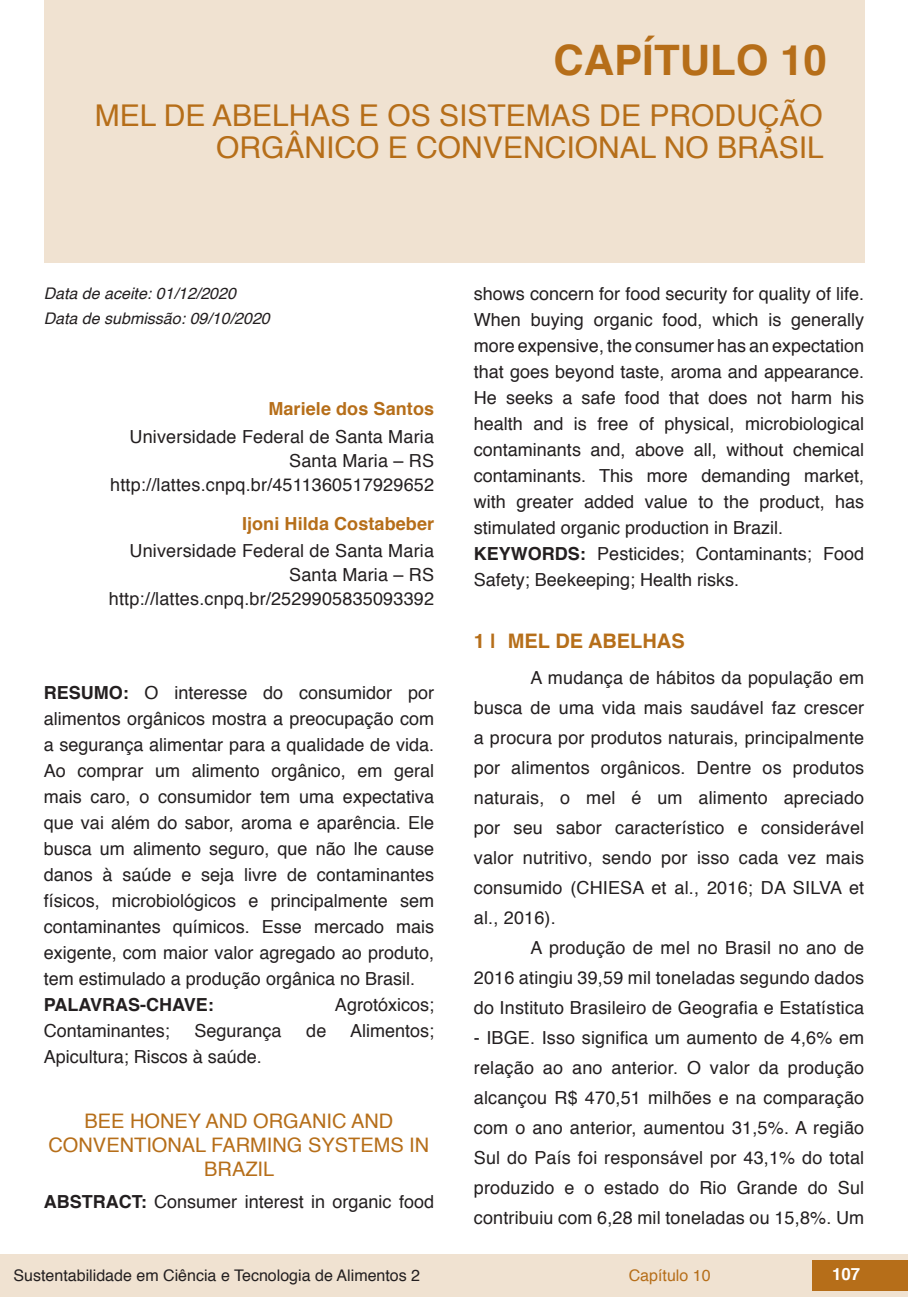
<style>
.page{position:relative;width:908px;height:1304px;background:#fff}
.page>*{position:absolute;margin:0;border:0;box-sizing:border-box;transform-origin:0 0}
.capítulos{font:700 42px "Helvetica";color:#b66e19}
.nome_artigos{font:30px/32px "Helvetica";color:#b66e19;text-align:right}
.título_Inglês{font:20px/24px "Helvetica";color:#b66e19;text-align:center}
.t1{font:700 20px "Helvetica";color:#b66e19}
.Resumos_e_PC_TXT{font:18px/26px "Helvetica";color:#231f20;text-align:justify}
.txt{font:18px/30px "Helvetica";letter-spacing:.01em;color:#231f20;text-align:justify}
.info_autores{font:18px "Helvetica";letter-spacing:.01em;color:#231f20}
.nome_autores{font:700 18px "Helvetica";letter-spacing:.005em;color:#b66e19}
.Resumos_e_PC_TXT-2{font:700 18px "Helvetica";color:#231f20}
.t2{font:700 16.8px "Helvetica";color:#fff}
.data{font:italic 16px "Helvetica";color:#231f20}
.t3{font:16px "Helvetica";color:#231f20}
.t4{font:16px "Helvetica";color:#b66e19}
.s1{font-weight:700}
</style>
<div class="page">
<div style="left:0;top:1254px;width:906px;height:43px;background:#f0e2d1"></div>
<div style="left:812px;top:1261px;width:95px;height:30px;background:#b66e19"></div>
<div style="left:44px;top:0;width:819px;height:263px;background:#f0e2d1"></div>
<p class="capítulos" style="left:553px;top:26px;width:275px">CAPÍTULO 10</p>
<p class="nome_artigos" style="left:95px;top:101px;width:730px">MEL DE ABELHAS E OS SISTEMAS DE PRODUÇÃO<br>ORGÂNICO E CONVENCIONAL NO BRASIL</p>
<p class="data" style="left:44px;top:280px;width:194px">Data de aceite: 01/12/2020</p>
<p class="data" style="left:44px;top:306px;width:227px">Data de submissão: 09/10/2020</p>
<p class="nome_autores" style="left:268px;top:395px;width:167px">Mariele dos Santos</p>
<p class="info_autores" style="left:129px;top:423px;width:306px">Universidade Federal de Santa Maria</p>
<p class="info_autores" style="left:289px;top:447px;width:146px">Santa Maria – RS</p>
<p class="info_autores" style="left:110px;top:471px;width:325px">http://lattes.cnpq.br/4511360517929652</p>
<p class="nome_autores" style="left:242px;top:509px;width:193px">Ijoni Hilda Costabeber</p>
<p class="info_autores" style="left:129px;top:537px;width:306px">Universidade Federal de Santa Maria</p>
<p class="info_autores" style="left:289px;top:561px;width:146px">Santa Maria – RS</p>
<p class="info_autores" style="left:109px;top:585px;width:326px">http://lattes.cnpq.br/2529905835093392</p>
<p class="Resumos_e_PC_TXT" style="left:44px;top:681px;width:392px"><span class="s1">RESUMO:</span> O interesse do consumidor por alimentos orgânicos mostra a preocupação com a segurança alimentar para a qualidade de vida.<br>Ao comprar um alimento orgânico, em geral mais caro, o consumidor tem uma expectativa que vai além do sabor, aroma e aparência. Ele busca um alimento seguro, que não lhe cause danos à saúde e seja livre de contaminantes físicos, microbiológicos e principalmente sem contaminantes químicos. Esse mercado mais exigente, com maior valor agregado ao produto, tem estimulado a produção orgânica no Brasil.</p>
<p class="Resumos_e_PC_TXT-2" style="left:44px;top:991px;width:172px">PALAVRAS-CHAVE:</p>
<p class="Resumos_e_PC_TXT" style="left:335px;top:993px;width:101px">Agrotóxicos;</p>
<p class="Resumos_e_PC_TXT" style="left:44px;top:1019px;width:128px">Contaminantes;</p>
<p class="Resumos_e_PC_TXT" style="left:194px;top:1019px;width:89px">Segurança</p>
<p class="Resumos_e_PC_TXT" style="left:306px;top:1019px;width:22px">de</p>
<p class="Resumos_e_PC_TXT" style="left:350px;top:1019px;width:86px">Alimentos;</p>
<p class="Resumos_e_PC_TXT" style="left:44px;top:1045px;width:220px">Apicultura; Riscos à saúde.</p>
<p class="título_Inglês" style="left:48px;top:1110px;width:382px">BEE HONEY AND ORGANIC AND<br>CONVENTIONAL FARMING SYSTEMS IN<br>BRAZIL</p>
<p class="Resumos_e_PC_TXT" style="left:44px;top:1189px;width:392px"><span class="s1">ABSTRACT:</span> Consumer interest in organic food</p>
<p class="Resumos_e_PC_TXT" style="left:473px;top:281px;width:392px">shows concern for food security for quality of life.<br>When buying organic food, which is generally more expensive, the consumer has an expectation that goes beyond taste, aroma and appearance.<br>He seeks a safe food that does not harm his health and is free of physical, microbiological contaminants and, above all, without chemical contaminants. This more demanding market, with greater added value to the product, has stimulated organic production in Brazil.</p>
<p class="Resumos_e_PC_TXT" style="left:473px;top:541px;width:392px"><span class="s1">KEYWORDS:</span> Pesticides; Contaminants; Food<br>Safety; Beekeeping; Health risks.</p>
<p class="t1" style="left:473px;top:625px;width:212px">1 | MEL DE ABELHAS</p>
<p class="txt" style="left:473px;top:663px;width:392px;text-indent:57px">A mudança de hábitos da população em busca de uma vida mais saudável faz crescer a procura por produtos naturais, principalmente por alimentos orgânicos. Dentre os produtos naturais, o mel é um alimento apreciado por seu sabor característico e considerável valor nutritivo, sendo por isso cada vez mais consumido (CHIESA et al., 2016; DA SILVA et al., 2016).</p>
<p class="txt" style="left:473px;top:933px;width:392px;text-indent:57px">A produção de mel no Brasil no ano de 2016 atingiu 39,59 mil toneladas segundo dados do Instituto Brasileiro de Geografia e Estatística</p>
<p class="txt" style="left:473px;top:1023px;width:392px">- IBGE. Isso significa um aumento de 4,6% em relação ao ano anterior. O valor da produção alcançou R$ 470,51 milhões e na comparação com o ano anterior, aumentou 31,5%. A região Sul do País foi responsável por 43,1% do total produzido e o estado do Rio Grande do Sul contribuiu com 6,28 mil toneladas ou 15,8%. Um</p>
<p class="t3" style="left:14px;top:1263px;width:408px">Sustentabilidade em Ciência e Tecnologia de Alimentos 2</p>
<p class="t4" style="left:628px;top:1263px;width:83px">Capítulo 10</p>
<p class="t2" style="left:831px;top:1261px;width:30px">107</p>
</div>
